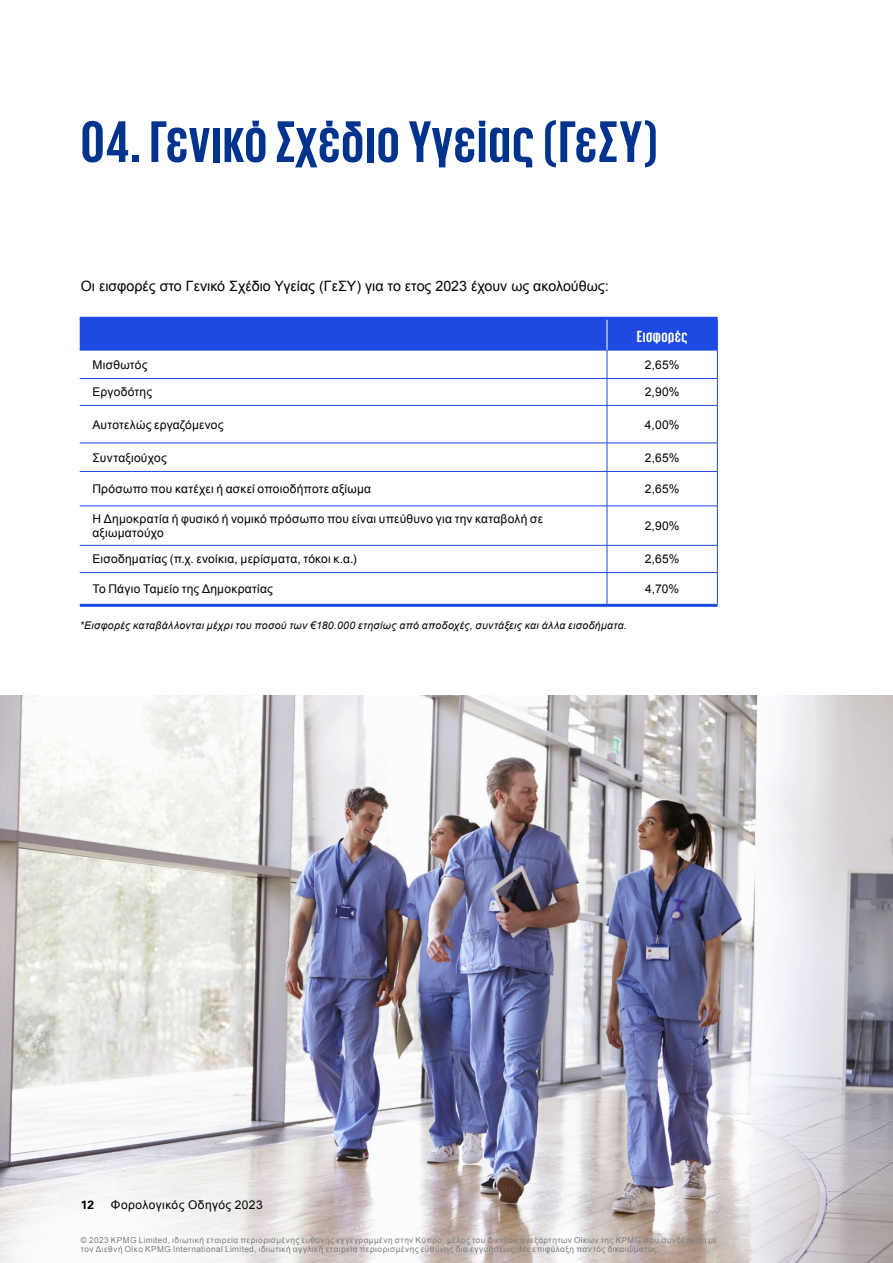
<style>
.page{position:relative;width:893px;height:1263px;background:#fff}
.page>*{position:absolute;margin:0;border:0;box-sizing:border-box;transform-origin:0 0}
.t1{font:700 60px "KPMG Greek";letter-spacing:.025em;color:#00338d}
.t2{font:700 16.5px "KPMG Greek";letter-spacing:.03em;color:#fff}
.t3{font:14.25px "Arial";color:#000}
.t4{font:12px/14.4px "Arial";letter-spacing:.02em;color:#000}
.t5{font:700 12px "Univers LT Std";color:#000}
.t6{font:italic 10.5px "Arial";letter-spacing:.03em;color:#000}
.t7{font:8.25px/9px "Arial";letter-spacing:.055em;color:#7c7c7c}
</style>
<div class="page">
<svg style="left:607px;top:444px;width:1px;height:27px"></svg>
<hr style="left:607px;top:472px;width:1px;height:34px;background:#1e49e2">
<hr style="left:607px;top:506px;width:1px;height:39px;background:#1e49e2">
<svg style="left:607px;top:546px;width:1px;height:26px"></svg>
<hr style="left:607px;top:573px;width:1px;height:31px;background:#1e49e2">
<svg style="left:80px;top:320px;width:638px;height:85px"></svg>
<svg style="left:717px;top:444px;width:1px;height:27px"></svg>
<hr style="left:717px;top:472px;width:1px;height:34px;background:#1e49e2">
<hr style="left:717px;top:506px;width:1px;height:39px;background:#1e49e2">
<svg style="left:717px;top:546px;width:1px;height:26px"></svg>
<hr style="left:717px;top:573px;width:1px;height:31px;background:#1e49e2">
<hr style="left:80px;top:405px;width:527px;height:1px;background:#1e49e2">
<hr style="left:607px;top:405px;width:111px;height:1px;background:#1e49e2">
<hr style="left:607px;top:406px;width:1px;height:37px;background:#1e49e2">
<hr style="left:717px;top:406px;width:1px;height:37px;background:#1e49e2">
<hr style="left:80px;top:443px;width:527px;height:1px;background:#1e49e2">
<hr style="left:607px;top:443px;width:111px;height:1px;background:#1e49e2">
<hr style="left:80px;top:471px;width:527px;height:1px;background:#1e49e2">
<hr style="left:607px;top:471px;width:111px;height:1px;background:#1e49e2">
<hr style="left:80px;top:506px;width:527px;height:1px;background:#1e49e2">
<hr style="left:607px;top:506px;width:111px;height:1px;background:#1e49e2">
<hr style="left:80px;top:545px;width:527px;height:1px;background:#1e49e2">
<hr style="left:607px;top:545px;width:111px;height:1px;background:#1e49e2">
<hr style="left:80px;top:572px;width:527px;height:1px;background:#1e49e2">
<hr style="left:607px;top:572px;width:111px;height:1px;background:#1e49e2">
<hr style="left:80px;top:317px;width:527px;height:3px;background:#1e49e2">
<hr style="left:607px;top:317px;width:111px;height:3px;background:#1e49e2">
<hr style="left:717px;top:320px;width:1px;height:30px;background:#1e49e2">
<hr style="left:80px;top:350px;width:527px;height:1px;background:#1e49e2">
<hr style="left:607px;top:350px;width:111px;height:1px;background:#1e49e2">
<hr style="left:607px;top:320px;width:1px;height:30px;background:#fff">
<hr style="left:80px;top:604px;width:527px;height:3px;background:#1e49e2">
<hr style="left:607px;top:604px;width:111px;height:3px;background:#1e49e2">
<img style="left:0;top:696px;width:893px;height:567px">
<h1 class="t1" style="left:81px;top:112px;width:579px">04. Γενικό Σχέδιο Υγείας (ΓεΣΥ)</h1>
<p class="t3" style="left:81px;top:277px;width:529px">Οι εισφορές στο Γενικό Σχέδιο Υγείας (ΓεΣΥ) για το ετος 2023 έχουν ως ακολούθως:</p>
<h2 class="t2" style="left:637px;top:328px;width:52px">Εισφορές</h2>
<p class="t4" style="left:92px;top:357px;width:57px">Μισθωτός</p>
<p class="t4" style="left:645px;top:357px;width:36px">2,65%</p>
<p class="t4" style="left:92px;top:385px;width:61px">Εργοδότης</p>
<p class="t4" style="left:645px;top:385px;width:36px">2,90%</p>
<p class="t4" style="left:92px;top:417px;width:133px">Αυτοτελώς εργαζόμενος</p>
<p class="t4" style="left:645px;top:417px;width:36px">4,00%</p>
<p class="t4" style="left:92px;top:450px;width:76px">Συνταξιούχος</p>
<p class="t4" style="left:645px;top:450px;width:36px">2,65%</p>
<p class="t4" style="left:92px;top:482px;width:280px">Πρόσωπο που κατέχει ή ασκεί οποιοδήποτε αξίωμα</p>
<p class="t4" style="left:645px;top:482px;width:36px">2,65%</p>
<p class="t4" style="left:92px;top:511px;width:452px">Η Δημοκρατία ή φυσικό ή νομικό πρόσωπο που είναι υπεύθυνο για την καταβολή σε αξιωματούχο</p>
<p class="t4" style="left:645px;top:519px;width:36px">2,90%</p>
<p class="t4" style="left:92px;top:552px;width:266px">Εισοδηματίας (π.χ. ενοίκια, μερίσματα, τόκοι κ.α.)</p>
<p class="t4" style="left:645px;top:552px;width:36px">2,65%</p>
<p class="t4" style="left:92px;top:581px;width:182px">Το Πάγιο Ταμείο της Δημοκρατίας</p>
<p class="t4" style="left:645px;top:581px;width:35px">4,70%</p>
<p class="t6" style="left:80px;top:618px;width:548px">*Εισφορές καταβάλλονται μέχρι του ποσού των €180.000 ετησίως από αποδοχές, συντάξεις και άλλα εισοδήματα.</p>
<p class="t5" style="left:81px;top:1198px;width:15px">12</p>
<p class="t4" style="left:111px;top:1198px;width:153px">Φορολογικός Οδηγός 2023</p>
<p class="t7" style="left:81px;top:1236px;width:638px">© 2023 KPMG Limited, ιδιωτική εταιρεία περιορισμένης ευθύνης εγγεγραμμένη στην Κύπρο, μέλος του δικτύου ανεξάρτητων Οίκων της KPMG που συνδέονται με τον Διεθνή Οίκο KPMG International Limited, ιδιωτική αγγλική εταιρεία περιορισμένης ευθύνης δια εγγυήσεως. Με επιφύλαξη παντός δικαιώματος.</p>
</div>
